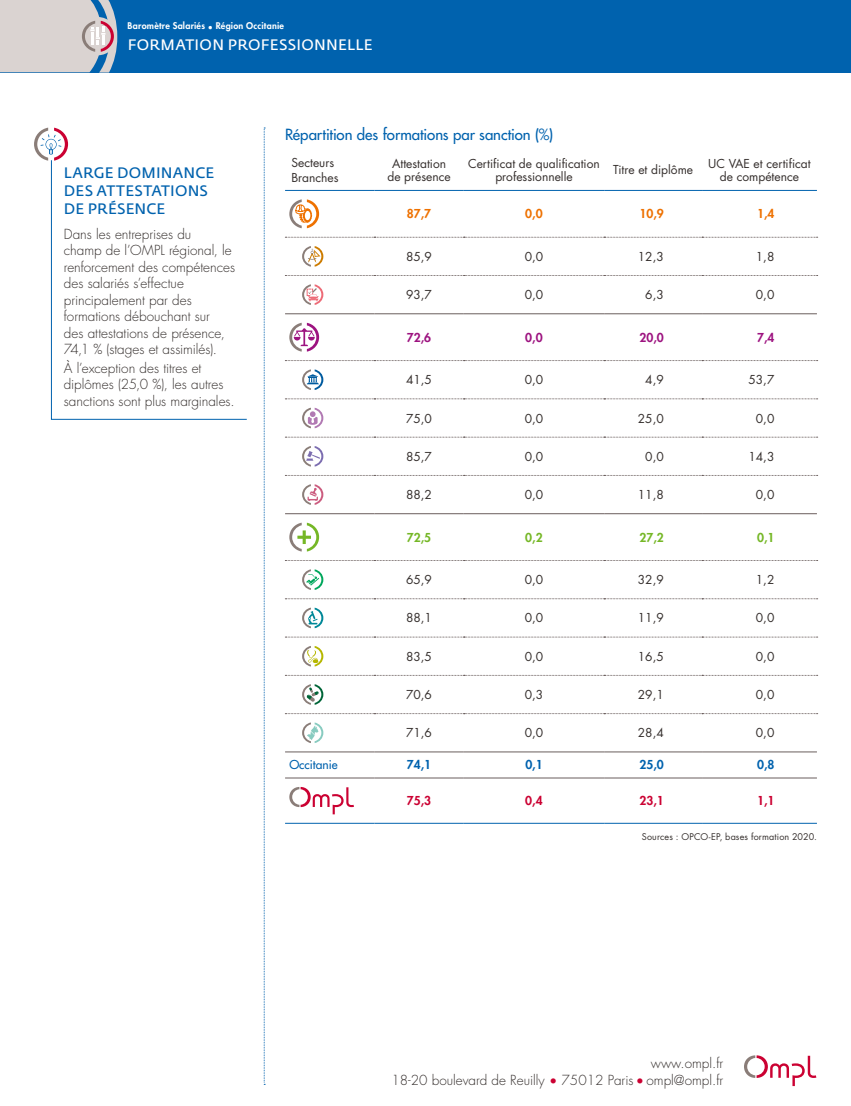
<style>
.page{position:relative;width:851px;height:1106px;background:#fff}
.page>*{position:absolute;margin:0;border:0;box-sizing:border-box;transform-origin:0 0}
.t1{font:15px/18px "Fedra Sans Std";letter-spacing:.01em;color:#0062ae}
.t2{font:500 15px "Futura Std";letter-spacing:-.005em;color:#0062ae}
.t3{font:15px "Fedra Sans Std";letter-spacing:.025em;color:#fff}
.t4{font:300 13.5px/16.5px "Futura Std";color:#352f2d}
.t5{font:12px/13.5px "Futura Std";color:#352f2d;text-align:center}
.t6{font:800 12px "Futura Std";color:#ee7100}
.t7{font:800 12px "Futura Std";color:#9d1380}
.t8{font:800 12px "Futura Std";color:#75b726}
.t9{font:800 12px "Futura Std";color:#0062ae}
.t10{font:800 12px "Futura Std";color:#cb0132}
.t11{font:500 12px "Futura Std";color:#0062ae}
.t12{font:9px "Futura Std";letter-spacing:.02em;color:#352f2d}
.t13{font:800 9px "Futura Std";letter-spacing:.02em;color:#fff}
.s1{color:#cb0132}
</style>
<div class="page">
<div style="left:0;top:0;width:850px;height:72px;background:#0062ae"></div>
<svg style="left:264px;top:128px;width:1px;height:957px"></svg>
<svg style="left:34px;top:128px;width:34px;height:33px"></svg>
<svg style="left:51px;top:159px;width:196px;height:261px"></svg>
<svg style="left:744px;top:1055px;width:72px;height:31px"></svg>
<svg style="left:0;top:0;width:117px;height:73px;background:#cbc8cc"></svg>
<hr style="left:285px;top:751px;width:89px;height:1px;background:#6a5e5d">
<hr style="left:374px;top:751px;width:89px;height:1px;background:#6a5e5d">
<hr style="left:463px;top:751px;width:141px;height:1px;background:#6a5e5d">
<hr style="left:604px;top:751px;width:98px;height:1px;background:#6a5e5d">
<hr style="left:702px;top:751px;width:114px;height:1px;background:#6a5e5d">
<hr style="left:374px;top:513px;width:89px;height:1px;background:#6a5e5d">
<hr style="left:463px;top:513px;width:141px;height:1px;background:#6a5e5d">
<hr style="left:604px;top:513px;width:98px;height:1px;background:#6a5e5d">
<hr style="left:702px;top:513px;width:114px;height:1px;background:#6a5e5d">
<hr style="left:374px;top:313px;width:89px;height:1px;background:#6a5e5d">
<hr style="left:463px;top:313px;width:141px;height:1px;background:#6a5e5d">
<hr style="left:604px;top:313px;width:98px;height:1px;background:#6a5e5d">
<hr style="left:702px;top:313px;width:114px;height:1px;background:#6a5e5d">
<hr style="left:285px;top:777px;width:89px;height:1px;background:#6a5e5d">
<hr style="left:374px;top:777px;width:89px;height:1px;background:#6a5e5d">
<hr style="left:463px;top:777px;width:141px;height:1px;background:#6a5e5d">
<hr style="left:604px;top:777px;width:98px;height:1px;background:#6a5e5d">
<hr style="left:702px;top:777px;width:114px;height:1px;background:#6a5e5d">
<hr style="left:285px;top:190px;width:89px;height:1px;background:#0062ae">
<svg style="left:285px;top:237px;width:532px;height:1px"></svg>
<svg style="left:285px;top:275px;width:532px;height:1px"></svg>
<svg style="left:285px;top:360px;width:532px;height:1px"></svg>
<svg style="left:285px;top:398px;width:532px;height:1px"></svg>
<svg style="left:285px;top:475px;width:532px;height:1px"></svg>
<svg style="left:285px;top:560px;width:532px;height:1px"></svg>
<svg style="left:285px;top:598px;width:532px;height:1px"></svg>
<svg style="left:285px;top:675px;width:532px;height:1px"></svg>
<hr style="left:285px;top:313px;width:89px;height:1px;background:#6a5e5d">
<hr style="left:285px;top:513px;width:89px;height:1px;background:#6a5e5d">
<hr style="left:285px;top:823px;width:89px;height:1px;background:#0062ae">
<hr style="left:374px;top:823px;width:89px;height:1px;background:#0062ae">
<hr style="left:463px;top:823px;width:141px;height:1px;background:#0062ae">
<hr style="left:604px;top:823px;width:98px;height:1px;background:#0062ae">
<hr style="left:702px;top:823px;width:114px;height:1px;background:#0062ae">
<hr style="left:374px;top:190px;width:89px;height:1px;background:#0062ae">
<hr style="left:463px;top:190px;width:141px;height:1px;background:#0062ae">
<hr style="left:604px;top:190px;width:98px;height:1px;background:#0062ae">
<hr style="left:702px;top:190px;width:114px;height:1px;background:#0062ae">
<svg style="left:285px;top:637px;width:532px;height:1px"></svg>
<svg style="left:285px;top:437px;width:532px;height:1px"></svg>
<svg style="left:285px;top:713px;width:532px;height:1px"></svg>
<svg style="left:289px;top:199px;width:30px;height:29px"></svg>
<svg style="left:302px;top:246px;width:21px;height:21px"></svg>
<svg style="left:302px;top:284px;width:21px;height:21px"></svg>
<svg style="left:289px;top:323px;width:30px;height:28px"></svg>
<svg style="left:302px;top:369px;width:21px;height:21px"></svg>
<svg style="left:302px;top:408px;width:21px;height:20px"></svg>
<svg style="left:302px;top:446px;width:21px;height:20px"></svg>
<svg style="left:302px;top:484px;width:21px;height:21px"></svg>
<svg style="left:289px;top:522px;width:30px;height:29px"></svg>
<svg style="left:302px;top:569px;width:21px;height:21px"></svg>
<svg style="left:302px;top:607px;width:21px;height:21px"></svg>
<svg style="left:302px;top:646px;width:21px;height:20px"></svg>
<svg style="left:302px;top:684px;width:21px;height:21px"></svg>
<svg style="left:302px;top:722px;width:21px;height:21px"></svg>
<svg style="left:289px;top:787px;width:65px;height:27px"></svg>
<p class="t13" style="left:128px;top:20px;width:158px">Baromètre Salariés • Région Occitanie</p>
<p class="t3" style="left:128px;top:35px;width:246px">FORMATION PROFESSIONNELLE</p>
<p class="t1" style="left:64px;top:163px;width:152px">LARGE DOMINANCE<br>DES ATTESTATIONS<br>DE PRÉSENCE</p>
<p class="t4" style="left:64px;top:226px;width:173px">Dans les entreprises du<br>champ de l’OMPL régional, le renforcement des compétences des salariés s’effectue principalement par des formations débouchant sur<br>des attestations de présence,<br>74,1 % (stages et assimilés).</p>
<p class="t4" style="left:64px;top:360px;width:172px">À l’exception des titres et diplômes (25,0 %), les autres sanctions sont plus marginales.</p>
<p class="t2" style="left:285px;top:125px;width:270px">Répartition des formations par sanction (%)</p>
<p class="t5" style="left:291px;top:155px;width:49px;line-height:15px;text-align:left">Secteurs<br>Branches</p>
<p class="t5" style="left:387px;top:157px;width:65px">Attestation de présence</p>
<p class="t5" style="left:468px;top:157px;width:133px">Certificat de qualification professionnelle</p>
<p class="t5" style="left:613px;top:163px;width:81px">Titre et diplôme</p>
<p class="t5" style="left:708px;top:157px;width:104px">UC VAE et certificat de compétence</p>
<p class="t6" style="left:407px;top:206px;width:26px">87,7</p>
<p class="t6" style="left:525px;top:206px;width:19px">0,0</p>
<p class="t6" style="left:639px;top:206px;width:26px">10,9</p>
<p class="t6" style="left:757px;top:206px;width:19px">1,4</p>
<p class="t5" style="left:406px;top:250px;width:27px">85,9</p>
<p class="t5" style="left:524px;top:250px;width:20px">0,0</p>
<p class="t5" style="left:637px;top:250px;width:27px">12,3</p>
<p class="t5" style="left:755px;top:250px;width:20px">1,8</p>
<p class="t5" style="left:406px;top:288px;width:27px">93,7</p>
<p class="t5" style="left:524px;top:288px;width:20px">0,0</p>
<p class="t5" style="left:645px;top:288px;width:20px">6,3</p>
<p class="t5" style="left:755px;top:288px;width:20px">0,0</p>
<p class="t7" style="left:407px;top:330px;width:26px">72,6</p>
<p class="t7" style="left:525px;top:330px;width:19px">0,0</p>
<p class="t7" style="left:639px;top:330px;width:26px">20,0</p>
<p class="t7" style="left:757px;top:330px;width:19px">7,4</p>
<p class="t5" style="left:406px;top:373px;width:27px">41,5</p>
<p class="t5" style="left:524px;top:373px;width:20px">0,0</p>
<p class="t5" style="left:645px;top:373px;width:20px">4,9</p>
<p class="t5" style="left:748px;top:373px;width:27px">53,7</p>
<p class="t5" style="left:406px;top:411px;width:27px">75,0</p>
<p class="t5" style="left:524px;top:411px;width:20px">0,0</p>
<p class="t5" style="left:637px;top:411px;width:27px">25,0</p>
<p class="t5" style="left:755px;top:411px;width:20px">0,0</p>
<p class="t5" style="left:406px;top:450px;width:27px">85,7</p>
<p class="t5" style="left:524px;top:450px;width:20px">0,0</p>
<p class="t5" style="left:645px;top:450px;width:20px">0,0</p>
<p class="t5" style="left:748px;top:450px;width:27px">14,3</p>
<p class="t5" style="left:406px;top:488px;width:27px">88,2</p>
<p class="t5" style="left:524px;top:488px;width:20px">0,0</p>
<p class="t5" style="left:637px;top:488px;width:27px">11,8</p>
<p class="t5" style="left:755px;top:488px;width:20px">0,0</p>
<p class="t8" style="left:407px;top:529px;width:26px">72,5</p>
<p class="t8" style="left:525px;top:529px;width:19px">0,2</p>
<p class="t8" style="left:639px;top:529px;width:26px">27,2</p>
<p class="t8" style="left:757px;top:529px;width:19px">0,1</p>
<p class="t5" style="left:406px;top:573px;width:27px">65,9</p>
<p class="t5" style="left:524px;top:573px;width:20px">0,0</p>
<p class="t5" style="left:637px;top:573px;width:27px">32,9</p>
<p class="t5" style="left:755px;top:573px;width:20px">1,2</p>
<p class="t5" style="left:406px;top:611px;width:27px">88,1</p>
<p class="t5" style="left:524px;top:611px;width:20px">0,0</p>
<p class="t5" style="left:637px;top:611px;width:27px">11,9</p>
<p class="t5" style="left:755px;top:611px;width:20px">0,0</p>
<p class="t5" style="left:406px;top:649px;width:27px">83,5</p>
<p class="t5" style="left:524px;top:649px;width:20px">0,0</p>
<p class="t5" style="left:637px;top:649px;width:27px">16,5</p>
<p class="t5" style="left:755px;top:649px;width:20px">0,0</p>
<p class="t5" style="left:406px;top:688px;width:27px">70,6</p>
<p class="t5" style="left:524px;top:688px;width:20px">0,3</p>
<p class="t5" style="left:637px;top:688px;width:27px">29,1</p>
<p class="t5" style="left:755px;top:688px;width:20px">0,0</p>
<p class="t5" style="left:406px;top:726px;width:27px">71,6</p>
<p class="t5" style="left:524px;top:726px;width:20px">0,0</p>
<p class="t5" style="left:637px;top:726px;width:27px">28,4</p>
<p class="t5" style="left:755px;top:726px;width:20px">0,0</p>
<p class="t11" style="left:289px;top:757px;width:50px">Occitanie</p>
<p class="t9" style="left:407px;top:757px;width:26px">74,1</p>
<p class="t9" style="left:525px;top:757px;width:19px">0,1</p>
<p class="t9" style="left:639px;top:757px;width:26px">25,0</p>
<p class="t9" style="left:757px;top:757px;width:19px">0,8</p>
<p class="t10" style="left:407px;top:793px;width:26px">75,3</p>
<p class="t10" style="left:525px;top:793px;width:19px">0,4</p>
<p class="t10" style="left:639px;top:793px;width:26px">23,1</p>
<p class="t10" style="left:757px;top:793px;width:19px">1,1</p>
<p class="t12" style="left:641px;top:830px;width:177px">Sources : OPCO-EP, bases formation 2020.</p>
<p class="t4" style="left:391px;top:1055px;width:333px;text-align:right">www.ompl.fr<br>18-20 boulevard de Reuilly <span class="s1">•</span> 75012 Paris <span class="s1">•</span> ompl@ompl.fr</p>
</div>
